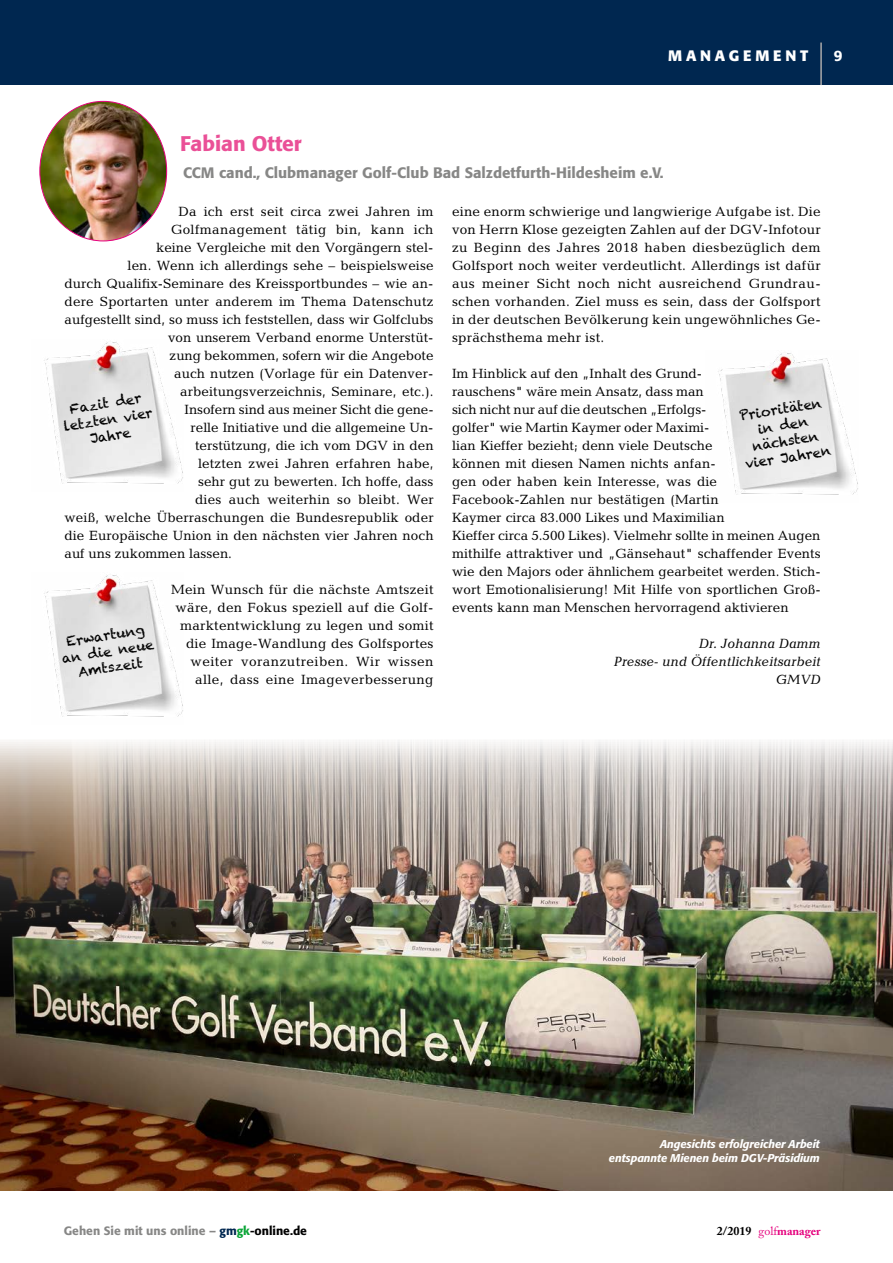
<style>
.page{position:relative;width:893px;height:1263px;background:#fff}
.page>*{position:absolute;margin:0;border:0;box-sizing:border-box;transform-origin:0 0}
.t1{font:500 21px "Formata";color:#ea5097}
.t2{font:500 15px "Formata";color:#878786}
.t3{font:700 15px "Formata";letter-spacing:.25em;color:#fff}
.t4{font:500 15px "Formata";color:#fff}
.t5{font:13.5px/18px "Candida";letter-spacing:.005em;color:#000;text-align:right}
.t6{font:13.5px/16.2px "Chalkduster";color:#000;text-align:center}
.t7{font:italic 13.5px/18px "Candida";color:#000;text-align:right}
.t8{font:13.5px "Candida";letter-spacing:.03em;color:#000}
.t9{font:500 12px "Formata";color:#878786}
.t10{font:700 12px "Adobe Caslon Pro";color:#e5007d}
.t11{font:italic 500 11.25px/14.4px "Formata";letter-spacing:-.01em;color:#fff;text-align:right}
.s1{color:#002750}
.s2{color:#0aa537}
.s3{color:#000}
.s4{font-weight:400}
</style>
<div class="page">
<div style="left:0;top:0;width:893px;height:85px;background:#002750"></div>
<hr style="left:821px;top:43px;width:1px;height:42px;background:#fff">
<img style="left:40px;top:101px;width:127px;height:140px">
<img style="left:44px;top:342px;width:139px;height:142px">
<img style="left:44px;top:575px;width:139px;height:142px">
<img style="left:718px;top:353px;width:140px;height:142px">
<img style="left:0;top:742px;width:893px;height:449px">
<p class="t3" style="left:668px;top:46px;width:142px">MANAGEMENT</p>
<p class="t4" style="left:834px;top:46px;width:10px">9</p>
<h1 class="t1" style="left:180px;top:131px;width:123px">Fabian Otter</h1>
<p class="t2" style="left:183px;top:163px;width:482px">CCM cand., Clubmanager Golf-Club Bad Salzdetfurth-Hildesheim e.V.</p>
<p class="t5" style="left:179px;top:202px;width:256px">Da ich erst seit circa zwei Jahren im</p>
<p class="t8" style="left:171px;top:222px;width:264px">Golfmanagement tätig bin, kann ich</p>
<p class="t5" style="left:156px;top:238px;width:279px">keine Vergleiche mit den Vorgängern stel-</p>
<p class="t5" style="left:128px;top:256px;width:308px">len. Wenn ich allerdings sehe – beispielsweise</p>
<p class="t5" style="left:65px;top:274px;width:370px">durch Qualifix-Seminare des Kreissportbundes – wie an-</p>
<p class="t5" style="left:65px;top:292px;width:370px">dere Sportarten unter anderem im Thema Datenschutz</p>
<p class="t5" style="left:65px;top:310px;width:371px">aufgestellt sind, so muss ich feststellen, dass wir Golfclubs</p>
<p class="t5" style="left:168px;top:328px;width:267px">von unserem Verband enorme Unterstüt-</p>
<p class="t5" style="left:170px;top:346px;width:266px">zung bekommen, sofern wir die Angebote</p>
<p class="t5" style="left:174px;top:364px;width:261px">auch nutzen (Vorlage für ein Datenver-</p>
<p class="t5" style="left:180px;top:382px;width:255px">arbeitungsverzeichnis, Seminare, etc.).</p>
<p class="t5" style="left:185px;top:400px;width:250px">Insofern sind aus meiner Sicht die gene-</p>
<p class="t5" style="left:191px;top:418px;width:244px">relle Initiative und die allgemeine Un-</p>
<p class="t5" style="left:195px;top:436px;width:240px">terstützung, die ich vom DGV in den</p>
<p class="t5" style="left:198px;top:454px;width:237px">letzten zwei Jahren erfahren habe,</p>
<p class="t5" style="left:198px;top:472px;width:237px">sehr gut zu bewerten. Ich hoffe, dass</p>
<p class="t5" style="left:195px;top:490px;width:240px">dies auch weiterhin so bleibt. Wer</p>
<p class="t5" style="left:65px;top:508px;width:371px">weiß, welche Überraschungen die Bundesrepublik oder</p>
<p class="t5" style="left:65px;top:526px;width:371px">die Europäische Union in den nächsten vier Jahren noch</p>
<p class="t5" style="left:65px;top:544px;width:169px">auf uns zukommen lassen.</p>
<p class="t5" style="left:171px;top:580px;width:264px">Mein Wunsch für die nächste Amtszeit wäre, den Fokus speziell auf die Golf&shy;marktentwicklung zu legen und somit die Image-Wandlung des Golfsportes weiter voranzutreiben. Wir wissen alle, dass eine Imageverbesserung</p>
<p class="t5" style="left:452px;top:202px;width:370px;text-align:justify">eine enorm schwierige und langwierige Aufgabe ist. Die von Herrn Klose gezeigten Zahlen auf der DGV-Infotour zu Beginn des Jahres 2018 haben diesbezüglich dem Golfsport noch weiter verdeutlicht. Allerdings ist dafür aus meiner Sicht noch nicht ausreichend Grundrau&shy;schen vorhanden. Ziel muss es sein, dass der Golfsport in der deutschen Bevölkerung kein ungewöhnliches Ge&shy;sprächsthema mehr ist.</p>
<p class="t5" style="left:452px;top:364px;width:370px;text-align:left">Im Hinblick auf den „Inhalt des Grund-<br>rauschens" wäre mein Ansatz, dass man<br>sich nicht nur auf die deutschen „Erfolgs-<br>golfer" wie Martin Kaymer oder Maximi-<br>lian Kieffer bezieht; denn viele Deutsche<br>können mit diesen Namen nichts anfan-<br>gen oder haben kein Interesse, was die Facebook-Zahlen nur bestätigen (Martin<br>Kaymer circa 83.000 Likes und Maximilian<br>Kieffer circa 5.500 Likes). Vielmehr sollte in meinen Augen mithilfe attraktiver und „Gänsehaut" schaffender Events wie den Majors oder ähnlichem gearbeitet werden. Stich&shy;wort Emotionalisierung! Mit Hilfe von sportlichen Groß&shy;events kann man Menschen hervorragend aktivieren</p>
<p class="t7" style="left:613px;top:634px;width:209px">Dr. Johanna Damm<br>Presse- und Öffentlichkeitsarbeit<br>GMVD</p>
<p class="t6" style="left:60px;top:402px;width:91px;rotate:-9deg">Fazit der letzten vier<br>Jahre</p>
<p class="t6" style="left:736px;top:408px;width:88px;rotate:-9deg">Prioritäten in den nächsten vier Jahren</p>
<p class="t6" style="left:58px;top:634px;width:94px;rotate:-9deg">Erwartung an die neue<br>Amtszeit</p>
<p class="t11" style="left:609px;top:1136px;width:212px">Angesichts erfolgreicher Arbeit entspannte Mienen beim DGV-Präsidium</p>
<p class="t9" style="left:64px;top:1223px;width:245px">Gehen Sie mit uns online – <span class="s1">gm</span><span class="s2">gk</span><span class="s3">-online.de</span></p>
<p class="t10" style="left:717px;top:1224px;width:105px"><span class="s3">2/2019</span> <span class="s4">golf</span>manager</p>
</div>
